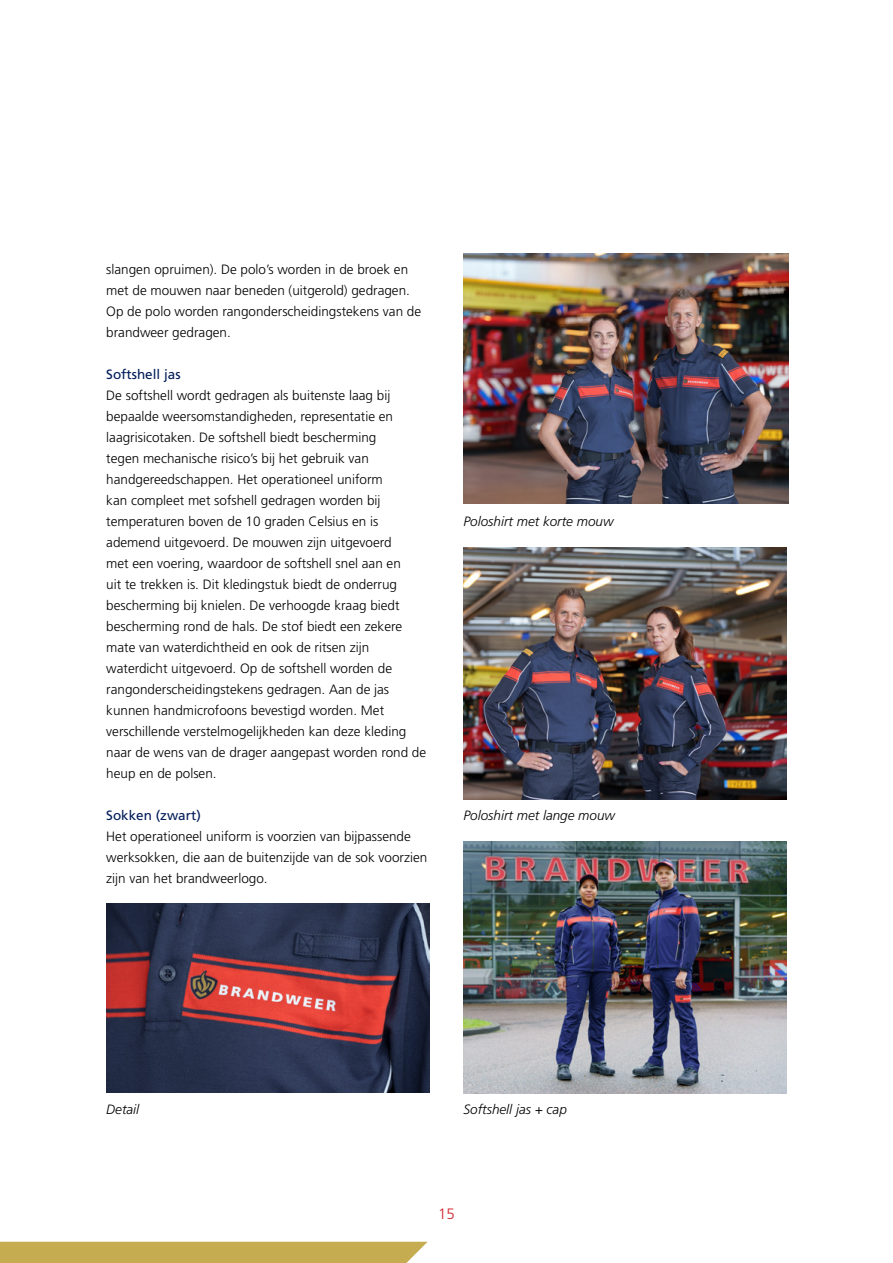
<style>
.page{position:relative;width:893px;height:1263px;background:#fff}
.page>*{position:absolute;margin:0;border:0;box-sizing:border-box;transform-origin:0 0}
.t1{font:300 15px "Frutiger LT Std";color:#cf2027}
.t2{font:300 13.5px/21px "Frutiger LT Std";color:#000}
.t3{font:italic 300 13.5px "Frutiger LT Std";color:#000}
.t4{font:13.5px "Frutiger LT Std";color:#001c58}
</style>
<div class="page">
<div style="left:0;top:1242px;width:428px;height:21px;background:#c6ac51"></div>
<img style="left:106px;top:904px;width:323px;height:189px">
<img style="left:463px;top:547px;width:324px;height:252px">
<img style="left:463px;top:841px;width:324px;height:252px">
<img style="left:463px;top:253px;width:325px;height:251px">
<p class="t2" style="left:106px;top:260px;width:316px">slangen opruimen). De polo’s worden in de broek en met de mouwen naar beneden (uitgerold) gedragen.<br>Op de polo worden rangonderscheidingstekens van de brandweer gedragen.</p>
<p class="t4" style="left:106px;top:369px;width:76px">Softshell jas</p>
<p class="t2" style="left:106px;top:386px;width:321px">De softshell wordt gedragen als buitenste laag bij bepaalde weersomstandigheden, representatie en laagrisicotaken. De softshell biedt bescherming<br>tegen mechanische risico’s bij het gebruik van handgereedschappen. Het operationeel uniform<br>kan compleet met sofshell gedragen worden bij temperaturen boven de 10 graden Celsius en is ademend uitgevoerd. De mouwen zijn uitgevoerd<br>met een voering, waardoor de softshell snel aan en<br>uit te trekken is. Dit kledingstuk biedt de onderrug bescherming bij knielen. De verhoogde kraag biedt bescherming rond de hals. De stof biedt een zekere mate van waterdichtheid en ook de ritsen zijn waterdicht uitgevoerd. Op de softshell worden de rangonderscheidingstekens gedragen. Aan de jas kunnen handmicrofoons bevestigd worden. Met verschillende verstelmogelijkheden kan deze kleding naar de wens van de drager aangepast worden rond de heup en de polsen.</p>
<p class="t4" style="left:106px;top:810px;width:96px">Sokken (zwart)</p>
<p class="t2" style="left:106px;top:827px;width:323px">Het operationeel uniform is voorzien van bijpassende werksokken, die aan de buitenzijde van de sok voorzien zijn van het brandweerlogo.</p>
<p class="t3" style="left:463px;top:516px;width:152px">Poloshirt met korte mouw</p>
<p class="t3" style="left:463px;top:810px;width:153px">Poloshirt met lange mouw</p>
<p class="t3" style="left:106px;top:1104px;width:34px">Detail</p>
<p class="t3" style="left:463px;top:1104px;width:105px">Softshell jas + cap</p>
<p class="t1" style="left:438px;top:1208px;width:18px">15</p>
</div>
